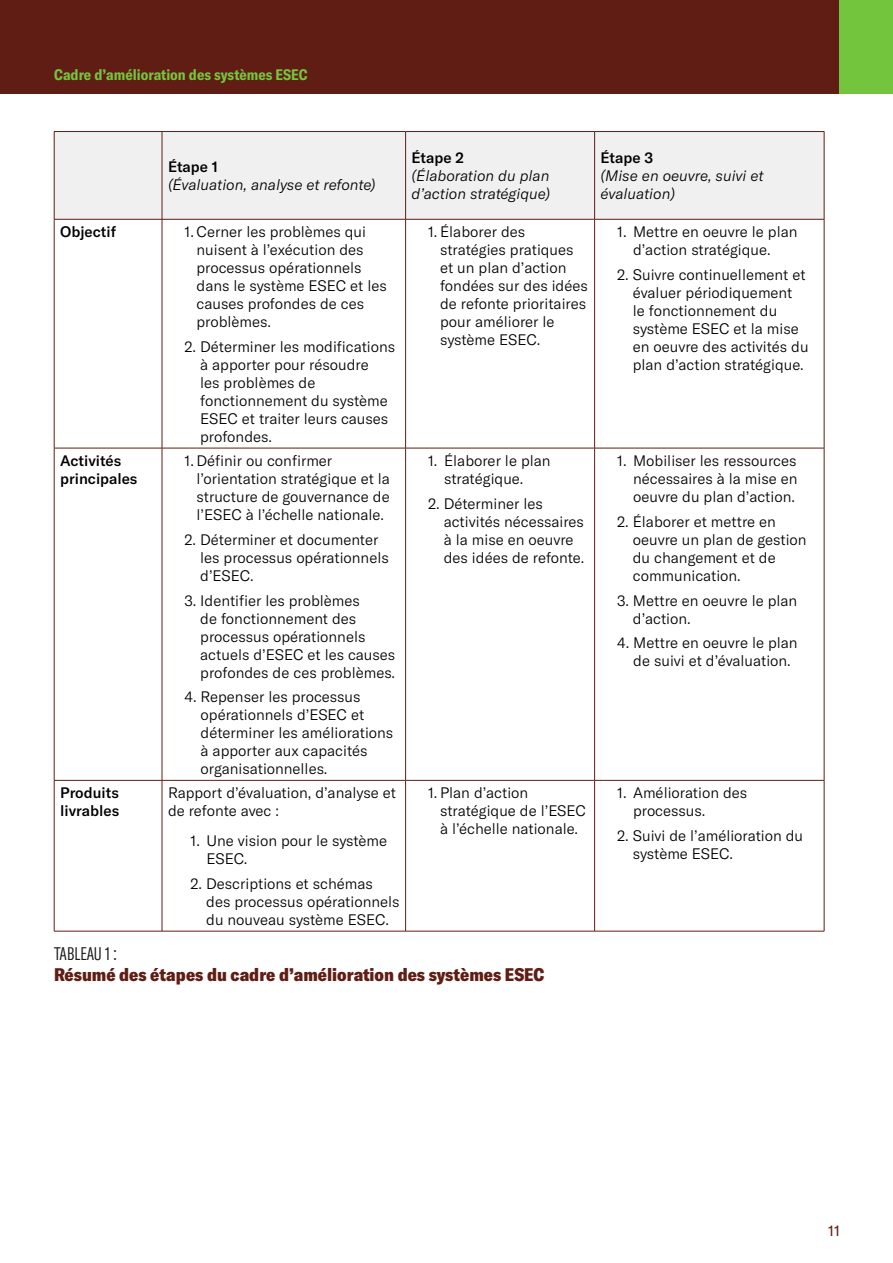
<style>
.page{position:relative;width:893px;height:1263px;background:#fff}
.page>*{position:absolute;margin:0;border:0;box-sizing:border-box;transform-origin:0 0}
.Table_Label{font:900 condensed 18px/21px "GT America";color:#5f1d14}
.Number_List{font:300 15px/18px "GT America";color:#000}
.Light_Italic{font:italic 300 15px/18px "GT America";color:#000}
.Body{font:500 15px/18px "GT America";color:#000}
.Body-2{font:300 15px/18px "GT America";color:#000}
.t1{font:700 condensed 15px "GT America";color:#74c53e}
.t2{font:15px "GT America";color:#5f1d14}
.s1{font-weight:500;font-style:normal}
.s2{font-weight:300;font-stretch:extra-condensed;color:#1a1a1a}
</style>
<div class="page">
<div style="left:0;top:0;width:839px;height:94px;background:#5f1d14"></div>
<div style="left:839px;top:0;width:54px;height:94px;background:#74c53e"></div>
<div style="left:55px;top:132px;width:769px;height:87px;background:#f0f0f0"></div>
<hr style="left:54px;top:132px;width:1px;height:87px;background:#5f1d14">
<hr style="left:54px;top:131px;width:108px;height:1px;background:#5f1d14">
<hr style="left:162px;top:131px;width:244px;height:1px;background:#5f1d14">
<hr style="left:406px;top:131px;width:189px;height:1px;background:#5f1d14">
<hr style="left:595px;top:131px;width:229px;height:1px;background:#5f1d14">
<hr style="left:162px;top:132px;width:1px;height:87px;background:#5f1d14">
<hr style="left:405px;top:132px;width:1px;height:87px;background:#5f1d14">
<hr style="left:594px;top:132px;width:1px;height:87px;background:#5f1d14">
<hr style="left:824px;top:132px;width:1px;height:87px;background:#5f1d14">
<hr style="left:54px;top:219px;width:108px;height:1px;background:#5f1d14">
<hr style="left:162px;top:219px;width:244px;height:1px;background:#5f1d14">
<hr style="left:406px;top:219px;width:189px;height:1px;background:#5f1d14">
<hr style="left:595px;top:219px;width:229px;height:1px;background:#5f1d14">
<hr style="left:54px;top:219px;width:1px;height:229px;background:#5f1d14">
<hr style="left:54px;top:448px;width:1px;height:332px;background:#5f1d14">
<hr style="left:54px;top:780px;width:1px;height:151px;background:#5f1d14">
<hr style="left:162px;top:219px;width:1px;height:229px;background:#5f1d14">
<hr style="left:405px;top:219px;width:1px;height:229px;background:#5f1d14">
<hr style="left:594px;top:219px;width:1px;height:229px;background:#5f1d14">
<hr style="left:824px;top:219px;width:1px;height:229px;background:#5f1d14">
<hr style="left:162px;top:448px;width:1px;height:332px;background:#5f1d14">
<hr style="left:405px;top:448px;width:1px;height:332px;background:#5f1d14">
<hr style="left:594px;top:448px;width:1px;height:332px;background:#5f1d14">
<hr style="left:824px;top:448px;width:1px;height:332px;background:#5f1d14">
<hr style="left:162px;top:780px;width:1px;height:151px;background:#5f1d14">
<hr style="left:405px;top:780px;width:1px;height:151px;background:#5f1d14">
<hr style="left:594px;top:780px;width:1px;height:151px;background:#5f1d14">
<hr style="left:824px;top:780px;width:1px;height:151px;background:#5f1d14">
<hr style="left:54px;top:448px;width:108px;height:1px;background:#5f1d14">
<hr style="left:162px;top:448px;width:244px;height:1px;background:#5f1d14">
<hr style="left:406px;top:448px;width:189px;height:1px;background:#5f1d14">
<hr style="left:595px;top:448px;width:229px;height:1px;background:#5f1d14">
<hr style="left:54px;top:780px;width:108px;height:1px;background:#5f1d14">
<hr style="left:162px;top:780px;width:244px;height:1px;background:#5f1d14">
<hr style="left:406px;top:780px;width:189px;height:1px;background:#5f1d14">
<hr style="left:595px;top:780px;width:229px;height:1px;background:#5f1d14">
<hr style="left:54px;top:931px;width:108px;height:1px;background:#5f1d14">
<hr style="left:162px;top:931px;width:244px;height:1px;background:#5f1d14">
<hr style="left:406px;top:931px;width:189px;height:1px;background:#5f1d14">
<hr style="left:595px;top:931px;width:229px;height:1px;background:#5f1d14">
<p class="t1" style="left:54px;top:65px;width:255px">Cadre d’amélioration des systèmes ESEC</p>
<p class="Light_Italic" style="left:168px;top:158px;width:209px"><span class="s1">Étape 1<br></span>(Évaluation, analyse et refonte)</p>
<p class="Light_Italic" style="left:412px;top:149px;width:140px"><span class="s1">Étape 2 </span>(Élaboration du plan d’action stratégique)</p>
<p class="Light_Italic" style="left:601px;top:149px;width:164px"><span class="s1">Étape 3<br></span>(Mise en oeuvre, suivi et évaluation)</p>
<p class="Body" style="left:60px;top:223px;width:58px">Objectif</p>
<p class="Number_List" style="left:196px;top:223px;width:192px;text-indent:-12px">1. Cerner les problèmes qui nuisent à l’exécution des processus opérationnels dans le système ESEC et les causes profondes de ces problèmes.</p>
<p class="Number_List" style="left:200px;top:338px;width:197px;text-indent:-16px">2. Déterminer les modifications à apporter pour résoudre<br>les problèmes de fonctionnement du système<br>ESEC et traiter leurs causes profondes.</p>
<p class="Body" style="left:60px;top:452px;width:79px">Activités principales</p>
<p class="Number_List" style="left:196px;top:452px;width:195px;text-indent:-12px">1. Définir ou confirmer l’orientation stratégique et la structure de gouvernance de l’ESEC à l’échelle nationale.</p>
<p class="Number_List" style="left:200px;top:531px;width:190px;text-indent:-16px">2. Déterminer et documenter les processus opérationnels d’ESEC.</p>
<p class="Number_List" style="left:200px;top:591px;width:197px;text-indent:-16px">3. Identifier les problèmes<br>de fonctionnement des processus opérationnels actuels d’ESEC et les causes profondes de ces problèmes.</p>
<p class="Number_List" style="left:201px;top:688px;width:194px;text-indent:-16px">4. Repenser les processus opérationnels d’ESEC et déterminer les améliorations à apporter aux capacités organisationnelles.</p>
<p class="Body" style="left:60px;top:784px;width:60px">Produits livrables</p>
<p class="Body-2" style="left:168px;top:784px;width:229px">Rapport d’évaluation, d’analyse et de refonte avec :</p>
<p class="Number_List" style="left:206px;top:832px;width:182px;text-indent:-16px">1. Une vision pour le système<br>ESEC.</p>
<p class="Number_List" style="left:206px;top:875px;width:195px;text-indent:-16px">2. Descriptions et schémas des processus opérationnels du nouveau système ESEC.</p>
<p class="Number_List" style="left:440px;top:223px;width:149px;text-indent:-12px">1. Élaborer des stratégies pratiques et un plan d’action fondées sur des idées de refonte prioritaires pour améliorer le système ESEC.</p>
<p class="Number_List" style="left:633px;top:223px;width:166px;text-indent:-16px">1. Mettre en oeuvre le plan d’action stratégique.</p>
<p class="Number_List" style="left:633px;top:266px;width:177px;text-indent:-16px">2. Suivre continuellement et évaluer périodiquement<br>le fonctionnement du système ESEC et la mise en oeuvre des activités du plan d’action stratégique.</p>
<p class="Number_List" style="left:444px;top:452px;width:108px;text-indent:-16px">1. Élaborer le plan stratégique.</p>
<p class="Number_List" style="left:444px;top:495px;width:142px;text-indent:-16px">2. Déterminer les activités nécessaires à la mise en oeuvre des idées de refonte.</p>
<p class="Number_List" style="left:633px;top:452px;width:166px;text-align:justify;text-indent:-16px">1. Mobiliser les ressources nécessaires à la mise en oeuvre du plan d’action.</p>
<p class="Number_List" style="left:633px;top:513px;width:175px;text-indent:-16px">2. Élaborer et mettre en oeuvre un plan de gestion du changement et de communication.</p>
<p class="Number_List" style="left:633px;top:591px;width:166px;text-indent:-16px">3. Mettre en oeuvre le plan d’action.</p>
<p class="Number_List" style="left:633px;top:634px;width:166px;text-indent:-16px">4. Mettre en oeuvre le plan de suivi et d’évaluation.</p>
<p class="Number_List" style="left:440px;top:784px;width:147px;text-indent:-12px">1. Plan d’action stratégique de l’ESEC à l’échelle nationale.</p>
<p class="Number_List" style="left:633px;top:784px;width:116px;text-indent:-16px">1. Amélioration des processus.</p>
<p class="Number_List" style="left:633px;top:827px;width:172px;text-indent:-16px">2. Suivi de l’amélioration du système ESEC.</p>
<p class="Table_Label" style="left:54px;top:943px;width:492px"><span class="s2">TABLEAU 1 :<br></span>Résumé des étapes du cadre d’amélioration des systèmes ESEC</p>
<p class="t2" style="left:828px;top:1222px;width:13px">11</p>
</div>
